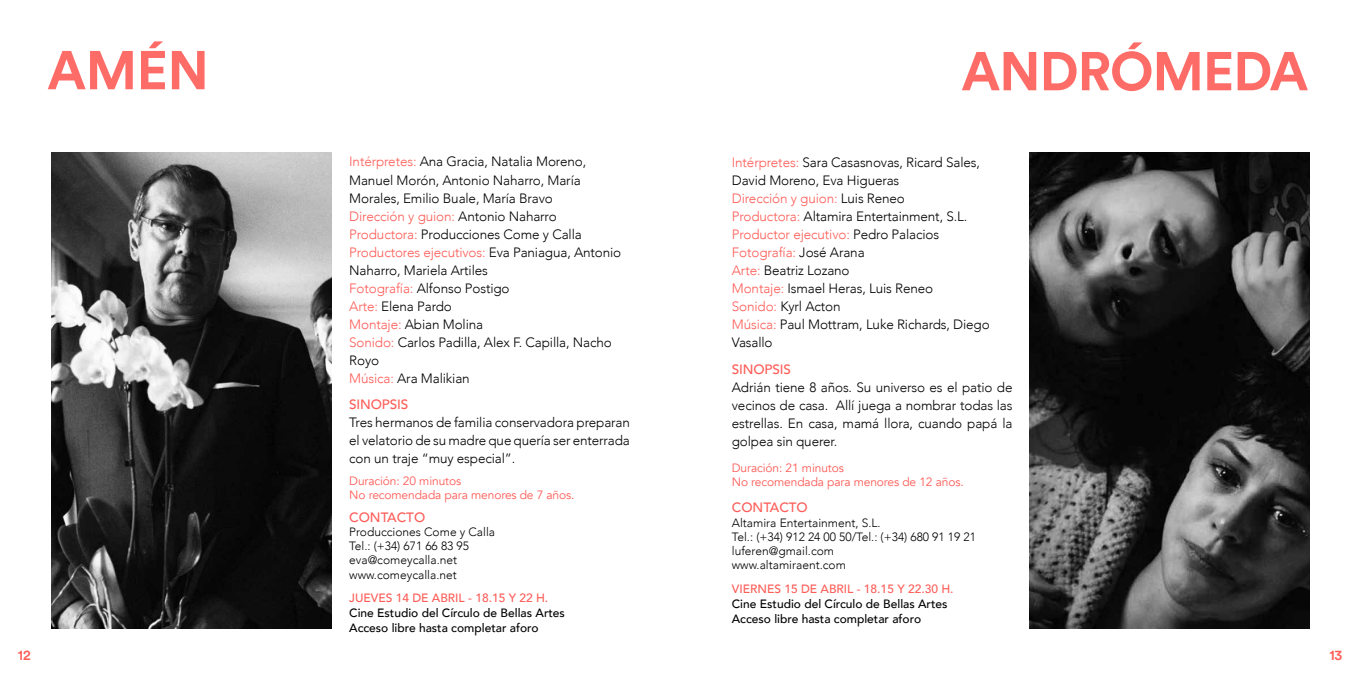
<style>
.page{position:relative;width:1361px;height:681px;background:#fff}
.page>*{position:absolute;margin:0;border:0;box-sizing:border-box;transform-origin:0 0}
.t1{font:700 54px "Circular Std";letter-spacing:-.02em;color:#fe6c68}
.t2{font:500 14.25px "Circular Std";color:#fe5c57}
.t3{font:300 13.5px/18px "Avenir";letter-spacing:-.01em;color:#000}
.t4{font:500 13.5px "Avenir";letter-spacing:-.01em;color:#fe5c57}
.t5{font:300 12px/14.2px "Avenir";color:#000}
.t6{font:500 12px/15px "Avenir";color:#000}
.t7{font:12px/13.5px "Avenir";letter-spacing:-.01em;color:#fe5c57}
.t8{font:500 12px "Avenir";color:#fe5c57}
.s1{color:#fe5c57}
</style>
<div class="page">
<img style="left:51px;top:153px;width:281px;height:475px">
<img style="left:1029px;top:153px;width:281px;height:475px">
<h1 class="t1" style="left:47px;top:35px;width:163px">AMÉN</h1>
<h1 class="t1" style="left:961px;top:36px;width:349px">ANDRÓMEDA</h1>
<p class="t3" style="left:349px;top:153px;width:273px"><span class="s1">Intérpretes:</span> Ana Gracia, Natalia Moreno,<br>Manuel Morón, Antonio Naharro, María<br>Morales, Emilio Buale, María Bravo<br><span class="s1">Dirección y guion:</span> Antonio Naharro<br><span class="s1">Productora:</span> Producciones Come y Calla<br><span class="s1">Productores ejecutivos:</span> Eva Paniagua, Antonio<br>Naharro, Mariela Artiles<br><span class="s1">Fotografía:</span> Alfonso Postigo<br><span class="s1">Arte:</span> Elena Pardo<br><span class="s1">Montaje:</span> Abian Molina<br><span class="s1">Sonido:</span> Carlos Padilla, Alex F. Capilla, Nacho<br>Royo<br><span class="s1">Música:</span> Ara Malikian</p>
<p class="t4" style="left:349px;top:392px;width:61px">SINOPSIS</p>
<p class="t3" style="left:349px;top:413px;width:282px;text-align:justify">Tres hermanos de familia conservadora preparan el velatorio de su madre que quería ser enterrada con un traje “muy especial”.</p>
<p class="t7" style="left:349px;top:474px;width:227px">Duración: 20 minutos<br>No recomendada para menores de 7 años.</p>
<p class="t4" style="left:349px;top:505px;width:77px">CONTACTO</p>
<p class="t5" style="left:349px;top:524px;width:147px">Producciones Come y Calla<br>Tel.: (+34) 671 66 83 95 eva@comeycalla.net www.comeycalla.net</p>
<p class="t8" style="left:349px;top:587px;width:201px">JUEVES 14 DE ABRIL - 18.15 Y 22 H.</p>
<p class="t6" style="left:349px;top:604px;width:217px">Cine Estudio del Círculo de Bellas Artes<br>Acceso libre hasta completar aforo</p>
<p class="t3" style="left:732px;top:153px;width:259px"><span class="s1">Intérpretes:</span> Sara Casasnovas, Ricard Sales,<br>David Moreno, Eva Higueras<br><span class="s1">Dirección y guion:</span> Luis Reneo<br><span class="s1">Productora:</span> Altamira Entertainment, S.L.<br><span class="s1">Productor ejecutivo:</span> Pedro Palacios<br><span class="s1">Fotografía:</span> José Arana<br><span class="s1">Arte:</span> Beatriz Lozano<br><span class="s1">Montaje:</span> Ismael Heras, Luis Reneo<br><span class="s1">Sonido:</span> Kyrl Acton<br><span class="s1">Música:</span> Paul Mottram, Luke Richards, Diego<br>Vasallo</p>
<p class="t4" style="left:732px;top:357px;width:61px">SINOPSIS</p>
<p class="t3" style="left:732px;top:378px;width:282px;text-align:justify">Adrián tiene 8 años. Su universo es el patio de vecinos de casa. Allí juega a nombrar todas las estrellas. En casa, mamá llora, cuando papá la golpea sin querer.</p>
<p class="t7" style="left:732px;top:461px;width:233px">Duración: 21 minutos<br>No recomendada para menores de 12 años.</p>
<p class="t4" style="left:732px;top:495px;width:77px">CONTACTO</p>
<p class="t5" style="left:732px;top:515px;width:246px">Altamira Entertainment, S.L.<br>Tel.: (+34) 912 24 00 50/Tel.: (+34) 680 91 19 21 luferen@gmail.com<br>www.altamiraent.com</p>
<p class="t8" style="left:732px;top:578px;width:223px">VIERNES 15 DE ABRIL - 18.15 Y 22.30 H.</p>
<p class="t6" style="left:732px;top:595px;width:217px">Cine Estudio del Círculo de Bellas Artes<br>Acceso libre hasta completar aforo</p>
<p class="t2" style="left:18px;top:645px;width:15px">12</p>
<p class="t2" style="left:1329px;top:645px;width:15px">13</p>
</div>
